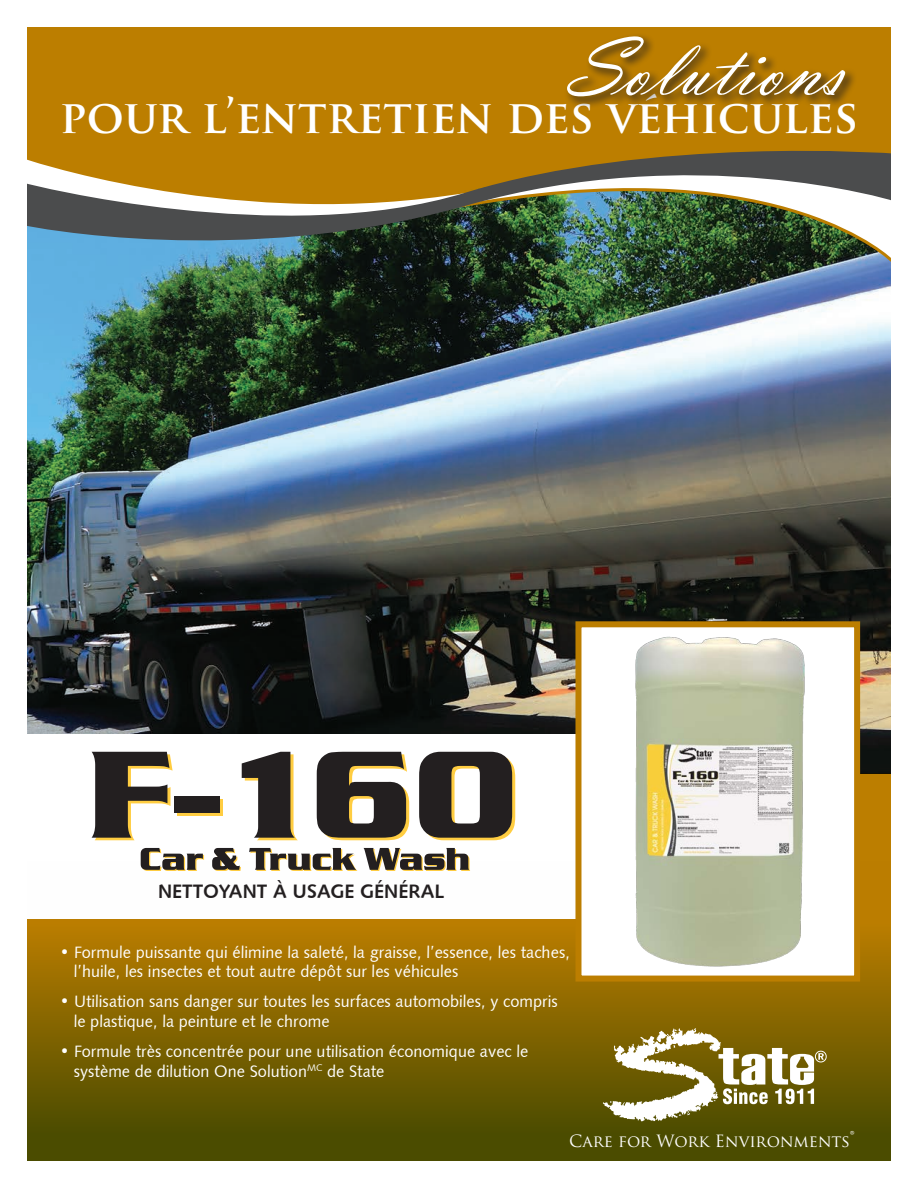
<style>
.page{position:relative;width:918px;height:1188px;background:#fff}
.page>*{position:absolute;margin:0;border:0;box-sizing:border-box;transform-origin:0 0}
.t1{font:85.5px "Vladimir Scr D";color:#fff}
.t2{font:700 45px "Trajan Pro";color:#fff}
.t3{font:19.5px "Humanist 531 BT Bold A";color:#231f20}
.t4{font:16.5px "Humanist 531 BT Roman A";color:#fff}
.t5{font:16.5px "Trajan Pro";color:#fff}
.s1{font-size:21px}
</style>
<div class="page">
<img style="left:27px;top:270px;width:864px;height:503px">
<div style="left:27px;top:734px;width:563px;height:185px;background:#fff"></div>
<div style="left:177px;top:799px;width:46px;height:16px;background:#ffcd41"></div>
<svg style="left:92px;top:752px;width:81px;height:88px"></svg>
<div style="left:174px;top:797px;width:46px;height:16px;background:#231f20"></div>
<svg style="left:242px;top:752px;width:56px;height:88px"></svg>
<svg style="left:317px;top:752px;width:92px;height:88px"></svg>
<svg style="left:419px;top:752px;width:96px;height:88px"></svg>
<svg style="left:141px;top:848px;width:63px;height:14px"></svg>
<svg style="left:212px;top:848px;width:26px;height:14px"></svg>
<svg style="left:249px;top:848px;width:106px;height:14px"></svg>
<svg style="left:364px;top:848px;width:106px;height:14px"></svg>
<svg style="left:27px;top:862px;width:864px;height:299px;background:#8e7725"></svg>
<div style="left:27px;top:27px;width:864px;height:109px;background:#bc7e00"></div>
<img style="left:27px;top:136px;width:864px;height:134px">
<div style="left:564px;top:33px;width:293px;height:76px;background:#231f20;opacity:.75"></div>
<div style="left:578px;top:624px;width:279px;height:355px;background:#fff"></div>
<img style="left:635px;top:636px;width:170px;height:331px">
<div style="left:575px;top:621px;width:285px;height:361px;border:6px solid #bc7e00"></div>
<svg style="left:603px;top:1028px;width:224px;height:93px"></svg>
<p class="t1" style="left:567px;top:18px;width:279px">Solutions</p>
<p class="t2" style="left:60px;top:89px;width:800px">POUR L’ENTRETIEN DES VÉHICULES</p>
<p class="t3" style="left:158px;top:879px;width:288px">NETTOYANT À USAGE GÉNÉRAL</p>
<p class="t4" style="left:60px;top:941px;width:512px">• Formule puissante qui élimine la saleté, la graisse, l’essence, les taches,</p>
<p class="t4" style="left:74px;top:961px;width:386px">l’huile, les insectes et tout autre dépôt sur les véhicules</p>
<p class="t4" style="left:60px;top:991px;width:499px">• Utilisation sans danger sur toutes les surfaces automobiles, y compris</p>
<p class="t4" style="left:74px;top:1011px;width:257px">le plastique, la peinture et le chrome</p>
<p class="t4" style="left:60px;top:1041px;width:470px">• Formule très concentrée pour une utilisation économique avec le</p>
<p class="t4" style="left:74px;top:1061px;width:312px">système de dilution One Solution<sup>MC</sup> de State</p>
<p class="t5" style="left:569px;top:1130px;width:287px">Care for Work Environments<span class="s1">®</span></p>
</div>
